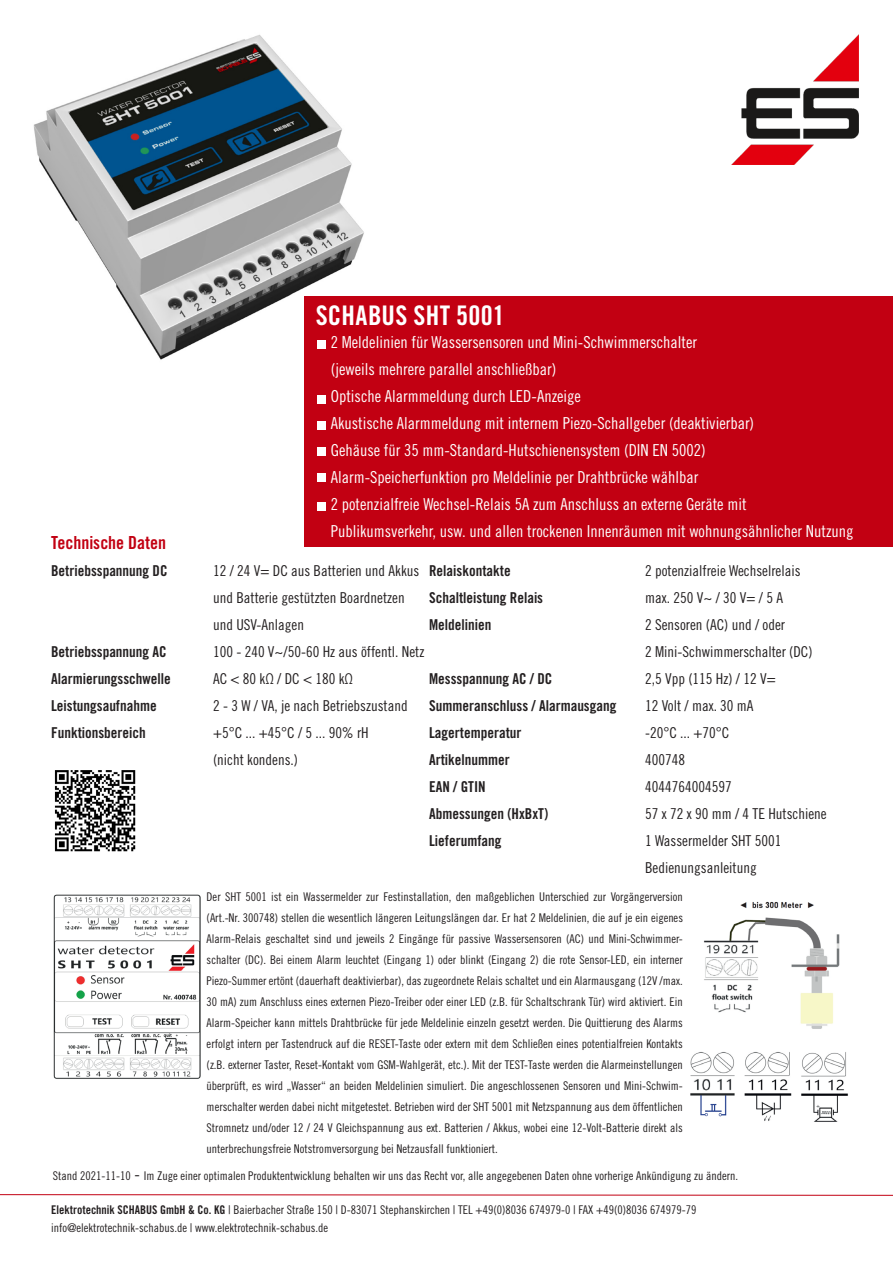
<style>
.page{position:relative;width:893px;height:1263px;background:#fff}
.page>*{position:absolute;margin:0;border:0;box-sizing:border-box;transform-origin:0 0}
.t1{font:27px "Trade Gothic LT Std Bd Cn 20";letter-spacing:.01em;color:#fff}
.t2{font:18px "Trade Gothic LT Std Bd Cn 20";color:#c20012}
.t3{font:16.5px/27px "Trade Gothic LT Std Cn 18";color:#fff}
.t4{font:15px "Trade Gothic LT Std Cn 18";color:#231f20}
.t5{font:15px "Trade Gothic LT Std Bd Cn 20";color:#231f20}
.t6{font:12px/21px "Trade Gothic LT Std Cn 18";color:#231f20;text-align:justify}
.s1{font-family:"Trade Gothic LT Std Bd Cn 20"}
.s2{font-size:16.5px}
</style>
<div class="page">
<img style="left:33px;top:35px;width:331px;height:325px">
<div style="left:304px;top:296px;width:589px;height:250px;background:#c20012"></div>
<svg style="left:0;top:1194px;width:893px;height:2px;background:#df7f87"></svg>
<img style="left:732px;top:34px;width:127px;height:130px">
<div style="left:317px;top:340px;width:8px;height:9px;background:#fff"></div>
<div style="left:317px;top:395px;width:8px;height:9px;background:#fff"></div>
<div style="left:317px;top:421px;width:8px;height:9px;background:#fff"></div>
<div style="left:317px;top:447px;width:8px;height:8px;background:#fff"></div>
<div style="left:317px;top:473px;width:8px;height:9px;background:#fff"></div>
<div style="left:317px;top:502px;width:8px;height:9px;background:#fff"></div>
<img style="left:53px;top:894px;width:148px;height:185px">
<img style="left:690px;top:901px;width:158px;height:221px">
<img style="left:54px;top:770px;width:82px;height:82px">
<p class="t1" style="left:316px;top:299px;width:190px">SCHABUS SHT 5001</p>
<p class="t3" style="left:331px;top:329px;width:368px">2 Meldelinien für Wassersensoren und Mini-Schwimmerschalter (jeweils mehrere parallel anschließbar)</p>
<p class="t3" style="left:331px;top:383px;width:252px">Optische Alarmmeldung durch LED-Anzeige</p>
<p class="t3" style="left:331px;top:410px;width:425px">Akustische Alarmmeldung mit internem Piezo-Schallgeber (deaktivierbar)</p>
<p class="t3" style="left:331px;top:437px;width:376px">Gehäuse für 35 mm-Standard-Hutschienensystem (DIN EN 5002)</p>
<p class="t3" style="left:331px;top:464px;width:369px">Alarm-Speicherfunktion pro Meldelinie per Drahtbrücke wählbar</p>
<p class="t3" style="left:331px;top:491px;width:524px">2 potenzialfreie Wechsel-Relais 5A zum Anschluss an externe Geräte mit<br>Publikumsverkehr, usw. und allen trockenen Innenräumen mit wohnungsähnlicher Nutzung</p>
<p class="t2" style="left:51px;top:531px;width:117px">Technische Daten</p>
<p class="t5" style="left:51px;top:561px;width:118px">Betriebsspannung DC</p>
<p class="t4" style="left:213px;top:561px;width:299px">12 / 24 V= DC aus Batterien und Akkus <span class="s1">Relaiskontakte</span></p>
<p class="t4" style="left:645px;top:561px;width:157px">2 potenzialfreie Wechselrelais</p>
<p class="t4" style="left:213px;top:588px;width:193px">und Batterie gestützten Boardnetzen</p>
<p class="t5" style="left:429px;top:588px;width:116px">Schaltleistung Relais</p>
<p class="t4" style="left:645px;top:588px;width:139px">max. 250 V~ / 30 V= / 5 A</p>
<p class="t4" style="left:213px;top:615px;width:93px">und USV-Anlagen</p>
<p class="t5" style="left:429px;top:615px;width:64px">Meldelinien</p>
<p class="t4" style="left:645px;top:615px;width:141px">2 Sensoren (AC) und / oder</p>
<p class="t5" style="left:51px;top:642px;width:117px">Betriebsspannung AC</p>
<p class="t4" style="left:213px;top:642px;width:213px">100 - 240 V~/50-60 Hz aus öffentl. Netz</p>
<p class="t4" style="left:645px;top:642px;width:169px">2 Mini-Schwimmerschalter (DC)</p>
<p class="t5" style="left:51px;top:669px;width:121px">Alarmierungsschwelle</p>
<p class="t4" style="left:213px;top:669px;width:142px">AC &lt; 80 kΩ / DC &lt; 180 kΩ</p>
<p class="t5" style="left:429px;top:669px;width:125px">Messspannung AC / DC</p>
<p class="t4" style="left:645px;top:669px;width:132px">2,5 Vpp (115 Hz) / 12 V=</p>
<p class="t5" style="left:51px;top:696px;width:107px">Leistungsaufnahme</p>
<p class="t4" style="left:213px;top:696px;width:196px">2 - 3 W / VA, je nach Betriebszustand</p>
<p class="t5" style="left:429px;top:696px;width:189px">Summeranschluss / Alarmausgang</p>
<p class="t4" style="left:645px;top:696px;width:110px">12 Volt / max. 30 mA</p>
<p class="t5" style="left:51px;top:723px;width:96px">Funktionsbereich</p>
<p class="t4" style="left:213px;top:723px;width:157px">+5°C ... +45°C / 5 ... 90% rH</p>
<p class="t5" style="left:429px;top:723px;width:94px">Lagertemperatur</p>
<p class="t4" style="left:645px;top:723px;width:86px">-20°C ... +70°C</p>
<p class="t4" style="left:213px;top:750px;width:86px">(nicht kondens.)</p>
<p class="t5" style="left:429px;top:750px;width:82px">Artikelnummer</p>
<p class="t4" style="left:645px;top:750px;width:41px">400748</p>
<p class="t5" style="left:429px;top:777px;width:58px">EAN / GTIN</p>
<p class="t4" style="left:645px;top:777px;width:88px">4044764004597</p>
<p class="t5" style="left:429px;top:804px;width:121px">Abmessungen (HxBxT)</p>
<p class="t4" style="left:645px;top:804px;width:183px">57 x 72 x 90 mm / 4 TE Hutschiene</p>
<p class="t5" style="left:429px;top:831px;width:74px">Lieferumfang</p>
<p class="t4" style="left:645px;top:831px;width:138px">1 Wassermelder SHT 5001</p>
<p class="t4" style="left:645px;top:858px;width:113px">Bedienungsanleitung</p>
<p class="t6" style="left:207px;top:886px;width:478px">Der SHT 5001 ist ein Wassermelder zur Festinstallation, den maßgeblichen Unterschied zur Vorgängerversion (Art.-Nr. 300748) stellen die wesentlich längeren Leitungslängen dar. Er hat 2 Meldelinien, die auf je ein eigenes Alarm-Relais geschaltet sind und jeweils 2 Eingänge für passive Wassersensoren (AC) und Mini-Schwimmer&shy;schalter (DC). Bei einem Alarm leuchtet (Eingang 1) oder blinkt (Eingang 2) die rote Sensor-LED, ein interner Piezo-Summer ertönt (dauerhaft deaktivierbar), das zugeordnete Relais schaltet und ein Alarmausgang (12V /max.<br>30 mA) zum Anschluss eines externen Piezo-Treiber oder einer LED (z.B. für Schaltschrank Tür) wird aktiviert. Ein Alarm-Speicher kann mittels Drahtbrücke für jede Meldelinie einzeln gesetzt werden. Die Quittierung des Alarms erfolgt intern per Tastendruck auf die RESET-Taste oder extern mit dem Schließen eines potentialfreien Kontakts (z.B. externer Taster, Reset-Kontakt vom GSM-Wahlgerät, etc.). Mit der TEST-Taste werden die Alarmeinstellungen überprüft, es wird „Wasser“ an beiden Meldelinien simuliert. Die angeschlossenen Sensoren und Mini-Schwim&shy;merschalter werden dabei nicht mitgetestet. Betrieben wird der SHT 5001 mit Netzspannung aus dem öffentlichen Stromnetz und/oder 12 / 24 V Gleichspannung aus ext. Batterien / Akkus, wobei eine 12-Volt-Batterie direkt als unterbrechungsfreie Notstromversorgung bei Netzausfall funktioniert.</p>
<p class="t6" style="left:53px;top:1165px;width:687px">Stand 2021-11-10 <span class="s2">-</span> Im Zuge einer optimalen Produktentwicklung behalten wir uns das Recht vor, alle angegebenen Daten ohne vorherige Ankündigung zu ändern.</p>
<p class="t6" style="left:51px;top:1199px;width:647px"><span class="s1">Elektrotechnik SCHABUS GmbH &amp; Co. KG</span> | Baierbacher Straße 150 | D-83071 Stephanskirchen | TEL +49(0)8036 674979-0 | FAX +49(0)8036 674979-79</p>
<p class="t6" style="left:51px;top:1217px;width:279px">info@elektrotechnik-schabus.de | www.elektrotechnik-schabus.de</p>
</div>
